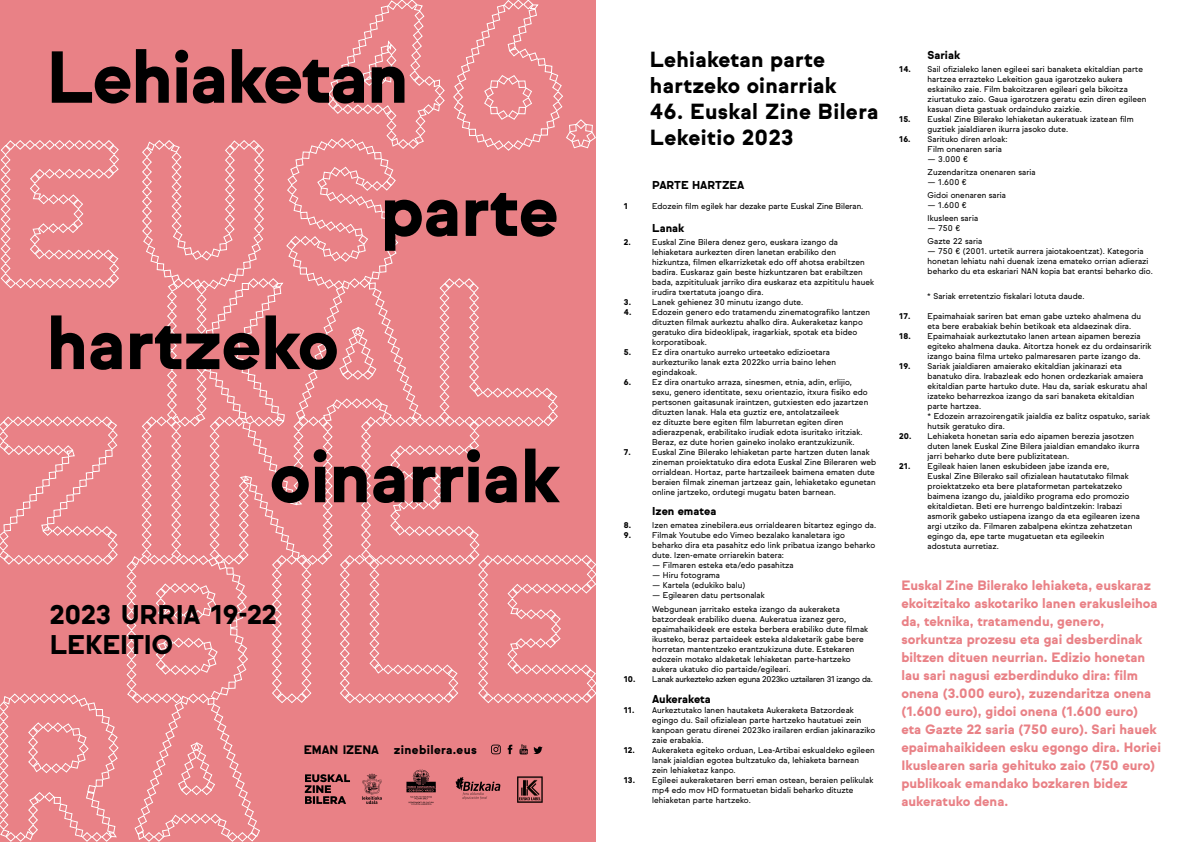
<style>
.page{position:relative;width:1191px;height:842px;background:#fff}
.page>*{position:absolute;margin:0;border:0;box-sizing:border-box;transform-origin:0 0}
.t1{font:900 70.4px "Sul Sans";letter-spacing:-.01em;color:#000}
.t2{font:900 25.9px/30.5px "Sul Sans";letter-spacing:-.01em;color:#000}
.t3{font:900 21px/26px "Sul Sans";letter-spacing:.01em;color:#000}
.t4{font:900 13px/18px "Sul Sans";color:#e98186}
.t5{font:900 11.8px "Sul Sans";letter-spacing:.03em;color:#000}
.t6{font:900 11.8px "Sul Sans";letter-spacing:-.01em;color:#000}
.t7{font:900 11px "Sul Sans";color:#000}
.t8{font:8px/10px "Sul Sans";letter-spacing:.01em;color:#000}
.t9{font:8px/13px "Sul Sans";letter-spacing:.01em;color:#000;scale:2 1}
.t10{font:8px "Sul Sans";letter-spacing:-.03em;color:#000}
.t11{font:900 8px "Sul Sans";color:#000}
.s1{font-weight:900}
</style>
<div class="page">
<div style="left:0;top:0;width:595px;height:842px;background:#e98186"></div>
<svg style="left:0;top:416px;width:118px;height:149px"></svg>
<svg style="left:0;top:693px;width:119px;height:149px"></svg>
<svg style="left:0;top:140px;width:119px;height:149px"></svg>
<svg style="left:126px;top:0;width:470px;height:842px"></svg>
<h1 class="t1" style="left:46px;top:36px;width:364px">Lehiaketan</h1>
<h1 class="t1" style="left:46px;top:302px;width:294px">hartzeko</h1>
<h1 class="t1" style="left:380px;top:169px;width:180px">parte</h1>
<h1 class="t1" style="left:269px;top:435px;width:292px">oinarriak</h1>
<h2 class="t2" style="left:50px;top:599px;width:228px">2023 URRIA 19-22<br>LEKEITIO</h2>
<h3 class="t6" style="left:304px;top:743px;width:77px">EMAN IZENA</h3>
<h3 class="t5" style="left:394px;top:743px;width:84px">zinebilera.eus</h3>
<h3 class="t3" style="left:650px;top:47px;width:188px">Lehiaketan parte hartzeko oinarriak</h3>
<h3 class="t3" style="left:650px;top:98px;width:230px">46. Euskal Zine Bilera<br>Lekeitio 2023</h3>
<h3 class="t7" style="left:652px;top:179px;width:94px">PARTE HARTZEA</h3>
<p class="t11" style="left:624px;top:201px;width:5px">1</p>
<p class="t8" style="left:652px;top:201px;width:213px">Edozein film egilek har dezake parte Euskal Zine Bileran.</p>
<h3 class="t7" style="left:652px;top:222px;width:34px">Lanak</h3>
<p class="t11" style="left:624px;top:237px;width:9px">2.</p>
<p class="t8" style="left:652px;top:237px;width:224px">Euskal Zine Bilera denez gero, euskara izango da lehiaketara aurkezten diren lanetan erabiliko den hizkuntza, filmen elkarrizketak edo off ahotsa erabiltzen badira. Euskaraz gain beste hizkuntzaren bat erabiltzen bada, azpitituluak jarriko dira euskaraz eta azpititulu hauek irudira txertatuta joango dira.</p>
<p class="t11" style="left:624px;top:297px;width:9px">3.</p>
<p class="t8" style="left:652px;top:297px;width:152px">Lanek gehienez 30 minutu izango dute.</p>
<p class="t11" style="left:624px;top:307px;width:9px">4.</p>
<p class="t8" style="left:652px;top:307px;width:219px">Edozein genero edo tratamendu zinematografiko lantzen dituzten filmak aurkeztu ahalko dira. Aukeraketaz kanpo geratuko dira bideoklipak, iragarkiak, spotak eta bideo korporatiboak.</p>
<p class="t11" style="left:624px;top:347px;width:9px">5.</p>
<p class="t8" style="left:652px;top:347px;width:185px">Ez dira onartuko aurreko urteetako edizioetara aurkezturiko lanak ezta 2022ko urria baino lehen egindakoak.</p>
<p class="t11" style="left:624px;top:377px;width:9px">6.</p>
<p class="t8" style="left:652px;top:377px;width:218px">Ez dira onartuko arraza, sinesmen, etnia, adin, erlijio, sexu, genero identitate, sexu orientazio, itxura fisiko edo pertsonen gaitasunak iraintzen, gutxiesten edo jazartzen dituzten lanak. Hala eta guztiz ere, antolatzaileek<br>ez dituzte bere egiten film laburretan egiten diren adierazpenak, erabilitako irudiak edota isuritako iritziak.<br>Beraz, ez dute horien gaineko inolako erantzukizunik.</p>
<p class="t11" style="left:624px;top:447px;width:8px">7.</p>
<p class="t8" style="left:652px;top:447px;width:225px">Euskal Zine Bilerako lehiaketan parte hartzen duten lanak zineman proiektatuko dira edota Euskal Zine Bileraren web orrialdean. Hortaz, parte hartzaileek baimena ematen dute beraien filmak zineman jartzeaz gain, lehiaketako egunetan online jartzeko, ordutegi mugatu baten barnean.</p>
<h3 class="t7" style="left:652px;top:505px;width:66px">Izen ematea</h3>
<p class="t11" style="left:624px;top:520px;width:9px">8.</p>
<p class="t8" style="left:652px;top:520px;width:225px">Izen ematea zinebilera.eus orrialdearen bitartez egingo da.</p>
<p class="t11" style="left:624px;top:530px;width:9px">9.</p>
<p class="t8" style="left:652px;top:530px;width:224px">Filmak Youtube edo Vimeo bezalako kanaletara igo beharko dira eta pasahitz edo link pribatua izango beharko dute. Izen-emate orriarekin batera:</p>
<p class="t9" style="left:652px;top:559px;width:72px">– Filmaren esteka eta/edo pasahitza</p>
<p class="t9" style="left:652px;top:569px;width:35px">– Hiru fotograma</p>
<p class="t9" style="left:652px;top:579px;width:48px">– Kartela (edukiko balu)</p>
<p class="t9" style="left:652px;top:588px;width:95px;line-height:14px">– Egilearen datu pertsonalak<br>Webgunean jarritako esteka izango da aukeraketa</p>
<p class="t8" style="left:652px;top:614px;width:218px">batzordeak erabiliko duena. Aukeratua izanez gero, epaimahaikideek ere esteka berbera erabiliko dute filmak ikusteko, beraz partaideek esteka aldaketarik gabe bere horretan mantentzeko erantzukizuna dute. Estekaren edozein motako aldaketak lehiaketan parte-hartzeko aukera ukatuko dio partaide/egileari.</p>
<p class="t10" style="left:624px;top:674px;width:250px"><span class="s1">10.</span> Lanak aurkezteko azken eguna 2023ko uztailaren 31 izango da.</p>
<h3 class="t7" style="left:652px;top:693px;width:60px">Aukeraketa</h3>
<p class="t8" style="left:652px;top:705px;width:224px;text-indent:-28px"><span class="s1">11.</span> Aurkeztutako lanen hautaketa Aukeraketa Batzordeak egingo du. Sail ofizialean parte hartzeko hautatuei zein kanpoan geratu direnei 2023ko irailaren erdian jakinaraziko zaie erabakia.</p>
<p class="t8" style="left:652px;top:745px;width:224px;text-indent:-28px"><span class="s1">12.</span> Aukeraketa egiteko orduan, Lea-Artibai eskualdeko egileen lanak jaialdian egotea bultzatuko da, lehiaketa barnean zein lehiaketaz kanpo.</p>
<p class="t8" style="left:652px;top:775px;width:223px;text-indent:-28px"><span class="s1">13.</span> Egileei aukeraketaren berri eman ostean, beraien pelikulak mp4 edo mov HD formatuetan bidali beharko dituzte lehiaketan parte hartzeko.</p>
<h3 class="t7" style="left:927px;top:49px;width:34px">Sariak</h3>
<p class="t8" style="left:927px;top:64px;width:220px;text-indent:-28px"><span class="s1">14.</span> Sail ofizialeko lanen egileei sari banaketa ekitaldian parte hartzea errazteko Lekeition gaua igarotzeko aukera eskainiko zaie. Film bakoitzaren egileari gela bikoitza ziurtatuko zaio. Gaua igarotzera geratu ezin diren egileen kasuan dieta gastuak ordainduko zaizkie.</p>
<p class="t8" style="left:927px;top:114px;width:208px;text-indent:-28px"><span class="s1">15.</span> Euskal Zine Bilerako lehiaketan aukeratuak izatean film guztiek jaialdiaren ikurra jasoko dute.</p>
<p class="t8" style="left:927px;top:134px;width:82px;text-indent:-28px"><span class="s1">16.</span> Sarituko diren arloak:<br>Film onenaren saria</p>
<p class="t9" style="left:927px;top:153px;width:56px">– 3.000 €<br>Zuzendaritza onenaren saria</p>
<p class="t9" style="left:927px;top:176px;width:41px">– 1.600 €<br>Gidoi onenaren saria</p>
<p class="t9" style="left:927px;top:199px;width:27px">– 1.600 €<br>Ikusleen saria</p>
<p class="t9" style="left:927px;top:222px;width:29px">– 750 €<br>Gazte 22 saria</p>
<p class="t9" style="left:927px;top:246px;width:114px;line-height:10px">– 750 € (2001. urtetik aurrera jaiotakoentzat). Kategoria honetan lehiatu nahi duenak izena emateko orrian adierazi beharko du eta eskariari NAN kopia bat erantsi beharko dio.</p>
<p class="t8" style="left:927px;top:291px;width:159px">* Sariak erretentzio fiskalari lotuta daude.</p>
<p class="t8" style="left:927px;top:311px;width:215px;text-indent:-28px"><span class="s1">17.</span> Epaimahaiak sariren bat eman gabe uzteko ahalmena du eta bere erabakiak behin betikoak eta aldaezinak dira.</p>
<p class="t8" style="left:927px;top:331px;width:225px;text-indent:-28px"><span class="s1">18.</span> Epaimahaiak aurkeztutako lanen artean aipamen berezia egiteko ahalmena dauka. Aitortza honek ez du ordainsaririk izango baina filma urteko palmaresaren parte izango da.</p>
<p class="t8" style="left:927px;top:361px;width:224px;text-indent:-28px"><span class="s1">19.</span> Sariak jaialdiaren amaierako ekitaldian jakinarazi eta banatuko dira. Irabazleak edo honen ordezkariak amaiera ekitaldian parte hartuko dute. Hau da, sariak eskuratu ahal izateko beharrezkoa izango da sari banaketa ekitaldian parte hartzea.<br>* Edozein arrazoirengatik jaialdia ez balitz ospatuko, sariak hutsik geratuko dira.</p>
<p class="t8" style="left:927px;top:431px;width:213px;text-indent:-28px"><span class="s1">20.</span> Lehiaketa honetan saria edo aipamen berezia jasotzen duten lanek Euskal Zine Bilera jaialdian emandako ikurra jarri beharko dute bere publizitatean.</p>
<p class="t8" style="left:927px;top:461px;width:214px;text-indent:-28px"><span class="s1">21.</span> Egileak haien lanen eskubideen jabe izanda ere,<br>Euskal Zine Bilerako sail ofizialean hautatutako filmak proiektatzeko eta bere plataformetan partekatzeko baimena izango du, jaialdiko programa edo promozio ekitaldietan. Beti ere hurrengo baldintzekin: Irabazi asmorik gabeko ustiapena izango da eta egilearen izena argi utziko da. Filmaren zabalpena ekintza zehatzetan egingo da, epe tarte mugatuetan eta egileekin<br>adostuta aurretiaz.</p>
<p class="t4" style="left:901px;top:576px;width:261px">Euskal Zine Bilerako lehiaketa, euskaraz ekoitzitako askotariko lanen erakusleihoa da, teknika, tratamendu, genero, sorkuntza prozesu eta gai desberdinak biltzen dituen neurrian. Edizio honetan lau sari nagusi ezberdinduko dira: film onena (3.000 euro), zuzendaritza onena (1.600 euro), gidoi onena (1.600 euro) eta Gazte 22 saria (750 euro). Sari hauek epaimahaikideen esku egongo dira. Horiei Ikuslearen saria gehituko zaio (750 euro) publikoak emandako bozkaren bidez aukeratuko dena.</p>
</div>
